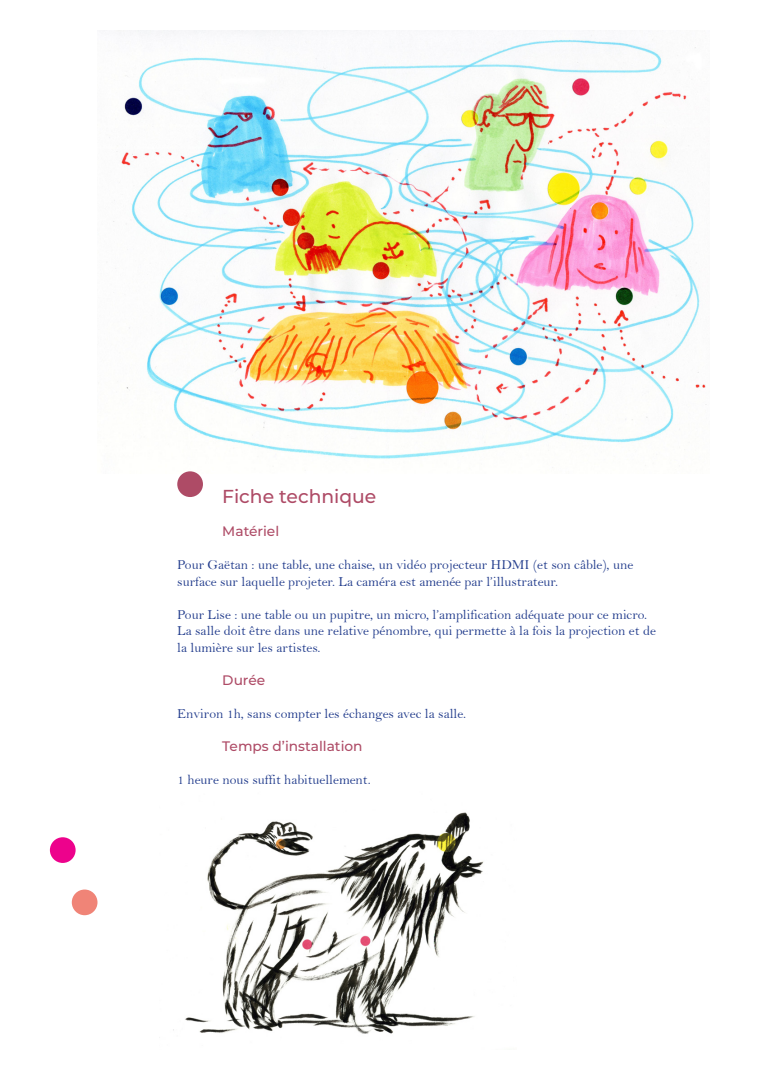
<style>
.page{position:relative;width:780px;height:1088px;background:#fff}
.page>*{position:absolute;margin:0;border:0;box-sizing:border-box;transform-origin:0 0}
.t1{font:500 18.75px "Montserrat";color:#ae4b66}
.t2{font:13.75px/16.5px "Bell";color:#253f8e}
.t3{font:500 13.75px "Montserrat";color:#ae4b66}
</style>
<div class="page">
<img style="left:109px;top:31px;width:598px;height:442px">
<img style="left:173px;top:812px;width:311px;height:222px">
<div style="left:50px;top:837px;width:26px;height:26px;background:#ed028c;border-radius:50%"></div>
<div style="left:177px;top:471px;width:26px;height:26px;background:#ae4b66;border-radius:50%"></div>
<div style="left:72px;top:889px;width:25px;height:26px;background:#f08477;border-radius:50%"></div>
<h1 class="t1" style="left:222px;top:483px;width:156px">Fiche technique</h1>
<p class="t3" style="left:222px;top:521px;width:58px">Matériel</p>
<p class="t2" style="left:177px;top:556px;width:457px">Pour Gaëtan : une table, une chaise, un vidéo projecteur HDMI (et son câble), une surface sur laquelle projeter. La caméra est amenée par l’illustrateur.</p>
<p class="t2" style="left:177px;top:606px;width:480px">Pour Lise : une table ou un pupitre, un micro, l’amplification adéquate pour ce micro.<br>La salle doit être dans une relative pénombre, qui permette à la fois la projection et de la lumière sur les artistes.</p>
<p class="t3" style="left:222px;top:670px;width:44px">Durée</p>
<p class="t2" style="left:177px;top:705px;width:290px">Environ 1h, sans compter les échanges avec la salle.</p>
<p class="t3" style="left:222px;top:736px;width:142px">Temps d’installation</p>
<p class="t2" style="left:177px;top:771px;width:195px">1 heure nous suffit habituellement.</p>
</div>
